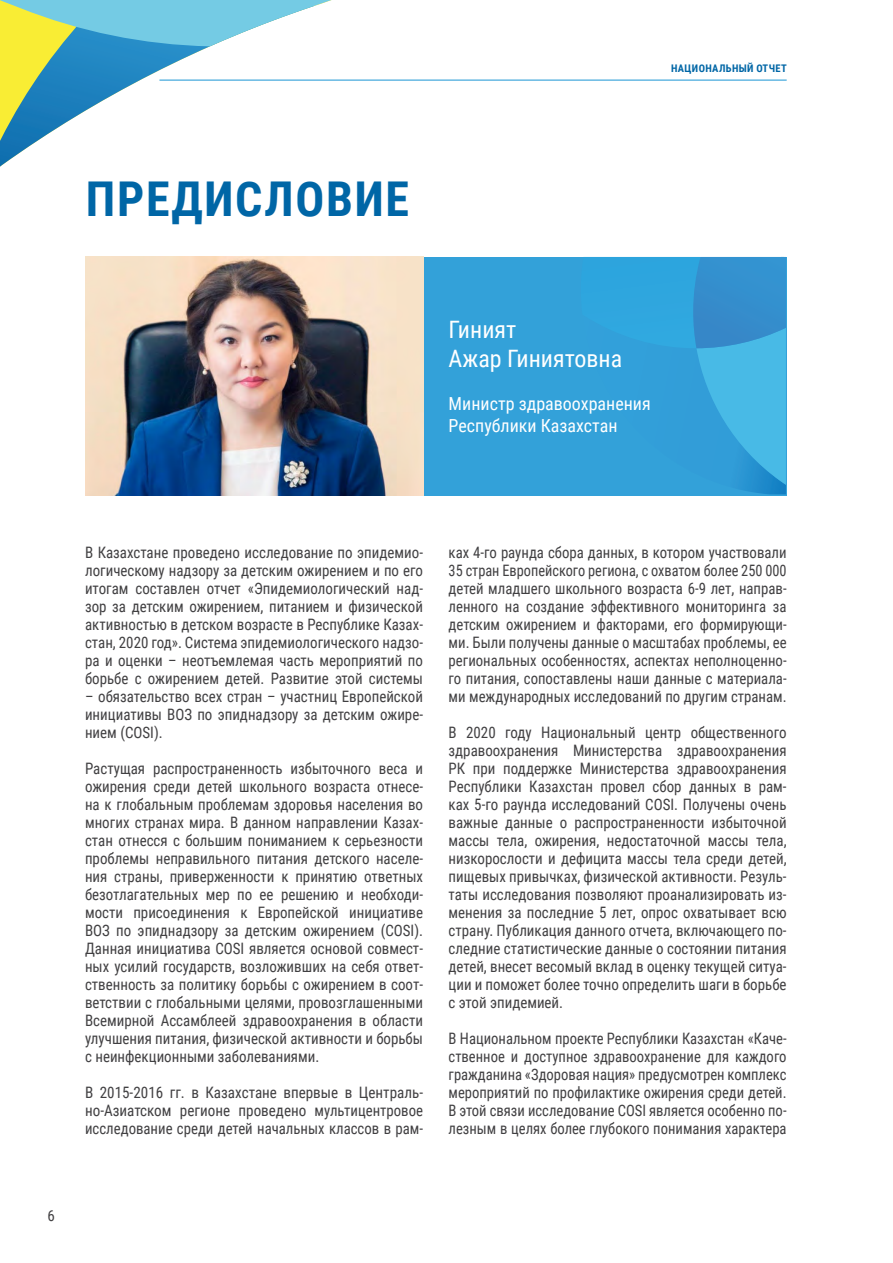
<style>
.page{position:relative;width:893px;height:1263px;background:#fff}
.page>*{position:absolute;margin:0;border:0;box-sizing:border-box;transform-origin:0 0}
.t1{font:700 48px "Roboto Condensed";letter-spacing:.035em;color:#0066a6}
.t2{font:24px "Roboto Condensed";color:#fff}
.t3{font:18px "Roboto Condensed";color:#fff}
.t4{font:15.75px/18px "Roboto Condensed";color:#414042;text-align:justify;scale:.95 1}
.t5{font:15.75px/18px "Roboto Condensed";color:#414042;text-align:justify;scale:.94 1}
.t6{font:15.75px/18px "Roboto Condensed";color:#414042;text-align:justify;scale:.93 1}
.t7{font:15.75px/18px "Roboto Condensed";color:#414042;text-align:justify;scale:.96 1}
.t8{font:15px "Roboto Condensed";color:#414042}
.t9{font:700 10.5px "Roboto Condensed";letter-spacing:.035em;color:#0066a6}
</style>
<div class="page">
<svg style="left:0;top:46px;width:315px;height:121px"></svg>
<svg style="left:0;top:0;width:332px;height:46px"></svg>
<hr style="left:159px;top:80px;width:628px;height:1px;background:#33a1d9">
<div style="left:85px;top:257px;width:702px;height:238px;background:#33a1d9"></div>
<svg style="left:693px;top:257px;width:93px;height:237px"></svg>
<img style="left:85px;top:257px;width:338px;height:238px">
<p class="t9" style="left:671px;top:61px;width:117px">НАЦИОНАЛЬНЫЙ ОТЧЕТ</p>
<p class="t1" style="left:86px;top:165px;width:325px">ПРЕДИСЛОВИЕ</p>
<p class="t2" style="left:449px;top:313px;width:69px">Гиният</p>
<p class="t2" style="left:449px;top:342px;width:175px">Ажар Гиниятовна</p>
<p class="t3" style="left:449px;top:391px;width:204px">Министр здравоохранения</p>
<p class="t3" style="left:449px;top:413px;width:170px">Республики Казахстан</p>
<p class="t8" style="left:48px;top:1205px;width:9px">6</p>
<p class="t4" style="left:85px;top:543px;width:357px">В Казахстане проведено исследование по эпидемио&shy;логическому надзору за детским ожирением и по его итогам составлен отчет «Эпидемиологический над&shy;зор за детским ожирением, питанием и физической активностью в детском возрасте в Республике Казах&shy;стан, 2020 год». Система эпидемиологического надзо&shy;ра и оценки – неотъемлемая часть мероприятий по борьбе с ожирением детей. Развитие этой системы</p>
<p class="t4" style="left:85px;top:687px;width:357px">– обязательство всех стран – участниц Европейской инициативы ВОЗ по эпиднадзору за детским ожире&shy;нием (СOSI).</p>
<p class="t4" style="left:85px;top:759px;width:357px">Растущая распространенность избыточного веса и ожирения среди детей школьного возраста отнесе&shy;на к глобальным проблемам здоровья населения во многих странах мира. В данном направлении Казах&shy;стан отнесся с большим пониманием к серьезности проблемы неправильного питания детского населе&shy;ния страны, приверженности к принятию ответных безотлагательных мер по ее решению и необходи&shy;мости присоединения к Европейской инициативе ВОЗ по эпиднадзору за детским ожирением (COSI).<br>Данная инициатива COSI является основой совмест&shy;ных усилий государств, возложивших на себя ответ&shy;ственность за политику борьбы с ожирением в соот&shy;ветствии с глобальными целями, провозглашенными Всемирной Ассамблеей здравоохранения в области улучшения питания, физической активности и борьбы с неинфекционными заболеваниями.</p>
<p class="t7" style="left:85px;top:1083px;width:354px">В 2015-2016 гг. в Казахстане впервые в Централь&shy;но-Азиатском регионе проведено мультицентровое исследование среди детей начальных классов в рам-</p>
<p class="t5" style="left:449px;top:543px;width:361px">ках 4-го раунда сбора данных, в котором участвовали 35 стран Европейского региона, с охватом более 250 000 детей младшего школьного возраста 6-9 лет, направ&shy;ленного на создание эффективного мониторинга за детским ожирением и факторами, его формирующи&shy;ми. Были получены данные о масштабах проблемы, ее региональных особенностях, аспектах неполноценно&shy;го питания, сопоставлены наши данные с материала&shy;ми международных исследований по другим странам.</p>
<p class="t4" style="left:449px;top:723px;width:357px">В 2020 году Национальный центр общественного здравоохранения Министерства здравоохранения РК при поддержке Министерства здравоохранения Республики Казахстан провел сбор данных в рам&shy;ках 5-го раунда исследований СOSI. Получены очень важные данные о распространенности избыточной массы тела, ожирения, недостаточной массы тела, низкорослости и дефицита массы тела среди детей, пищевых привычках, физической активности. Резуль&shy;таты исследования позволяют проанализировать из&shy;менения за последние 5 лет, опрос охватывает всю страну. Публикация данного отчета, включающего по&shy;следние статистические данные о состоянии питания детей, внесет весомый вклад в оценку текущей ситуа&shy;ции и поможет более точно определить шаги в борьбе с этой эпидемией.</p>
<p class="t6" style="left:449px;top:1029px;width:365px">В Национальном проекте Республики Казахстан «Каче&shy;ственное и доступное здравоохранение для каждого гражданина «Здоровая нация» предусмотрен комплекс мероприятий по профилактике ожирения среди детей.<br>В этой связи исследование COSI является особенно по&shy;лезным в целях более глубокого понимания характера</p>
</div>
